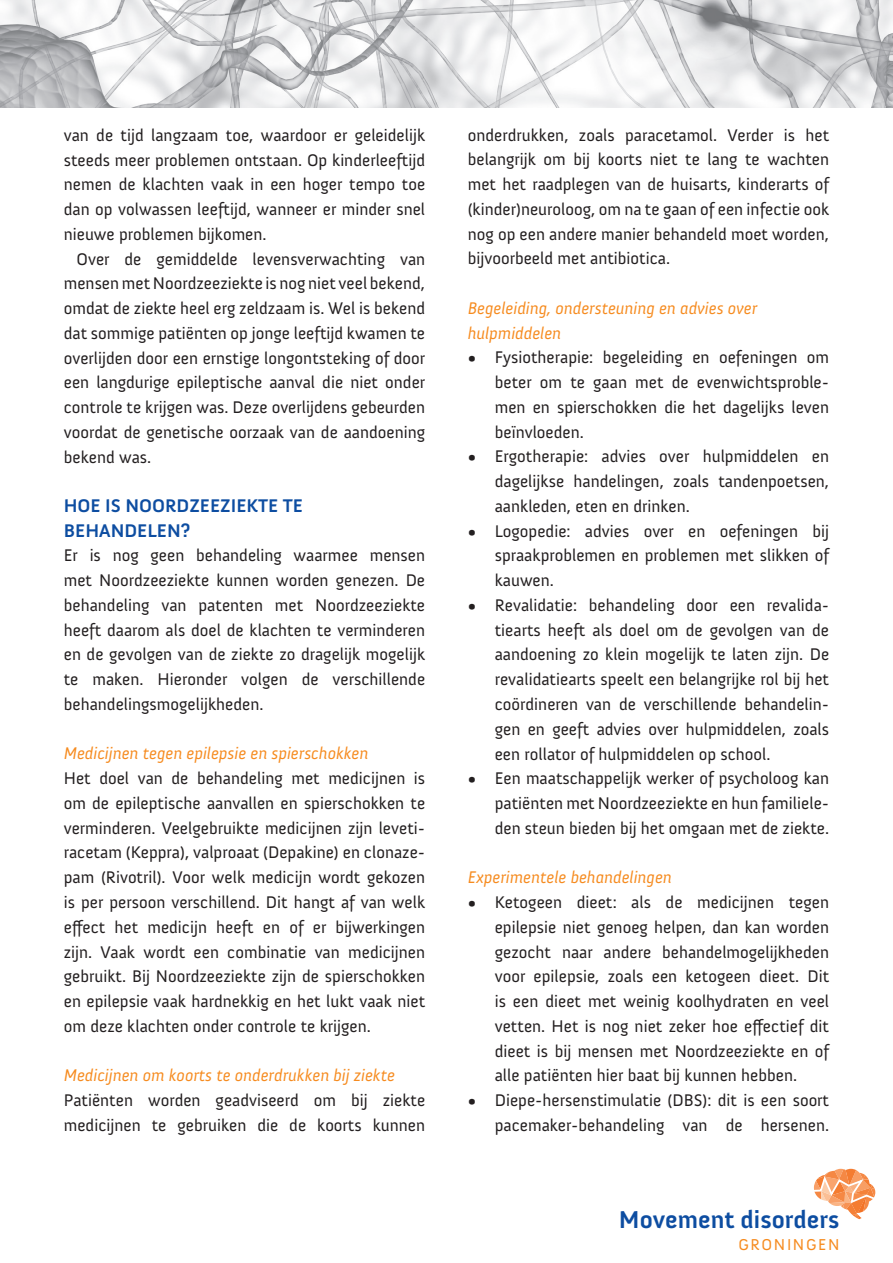
<style>
.page{position:relative;width:893px;height:1263px;background:#fff}
.page>*{position:absolute;margin:0;border:0;box-sizing:border-box;transform-origin:0 0}
.t1{font:700 24.9px "Anivers";color:#0d4da1}
.t2{font:700 18.75px/24.8px "Anivers";color:#0d4da1}
.t3{font:17.25px/24.8px "Anivers";color:#231f20;text-align:justify}
.t4{font:italic 17.25px/24.8px "Anivers";color:#f68b1f}
.t5{font:16.2px "Anivers";letter-spacing:.1em;color:#f68b1f}
</style>
<div class="page">
<img style="left:0;top:0;width:893px;height:108px">
<svg style="left:813px;top:1169px;width:62px;height:50px"></svg>
<p class="t3" style="left:64px;top:123px;width:363px">van de tijd langzaam toe, waardoor er geleidelijk steeds meer problemen ontstaan. Op kinderleeftijd nemen de klachten vaak in een hoger tempo toe dan op volwassen leeftijd, wanneer er minder snel nieuwe problemen bijkomen.</p>
<p class="t3" style="left:64px;top:247px;width:363px;text-indent:13px">Over de gemiddelde levensverwachting van mensen met Noordzeeziekte is nog niet veel bekend, omdat de ziekte heel erg zeldzaam is. Wel is bekend dat sommige patiënten op jonge leeftijd kwamen te overlijden door een ernstige longontsteking of door een langdurige epileptische aanval die niet onder controle te krijgen was. Deze overlijdens gebeurden voordat de genetische oorzaak van de aandoening bekend was.</p>
<p class="t2" style="left:64px;top:493px;width:241px">HOE IS NOORDZEEZIEKTE TE<br>BEHANDELEN?</p>
<p class="t3" style="left:64px;top:543px;width:363px">Er is nog geen behandeling waarmee mensen met Noordzeeziekte kunnen worden genezen. De behandeling van patenten met Noordzeeziekte heeft daarom als doel de klachten te verminderen en de gevolgen van de ziekte zo dragelijk mogelijk te maken. Hieronder volgen de verschillende behandelingsmogelijkheden.</p>
<p class="t4" style="left:64px;top:741px;width:306px">Medicijnen tegen epilepsie en spierschokken</p>
<p class="t3" style="left:64px;top:766px;width:363px">Het doel van de behandeling met medicijnen is om de epileptische aanvallen en spierschokken te verminderen. Veelgebruikte medicijnen zijn leveti&shy;racetam (Keppra), valproaat (Depakine) en clonaze&shy;pam (Rivotril). Voor welk medicijn wordt gekozen is per persoon verschillend. Dit hangt af van welk effect het medicijn heeft en of er bijwerkingen zijn. Vaak wordt een combinatie van medicijnen gebruikt. Bij Noordzeeziekte zijn de spierschokken en epilepsie vaak hardnekkig en het lukt vaak niet om deze klachten onder controle te krijgen.</p>
<p class="t4" style="left:64px;top:1063px;width:333px">Medicijnen om koorts te onderdrukken bij ziekte</p>
<p class="t3" style="left:64px;top:1088px;width:363px">Patiënten worden geadviseerd om bij ziekte medicijnen te gebruiken die de koorts kunnen</p>
<p class="t3" style="left:468px;top:123px;width:363px">onderdrukken, zoals paracetamol. Verder is het belangrijk om bij koorts niet te lang te wachten met het raadplegen van de huisarts, kinderarts of (kinder)neuroloog, om na te gaan of een infectie ook nog op een andere manier behandeld moet worden, bijvoorbeeld met antibiotica.</p>
<p class="t4" style="left:468px;top:296px;width:291px">Begeleiding, ondersteuning en advies over hulpmiddelen</p>
<p class="t3" style="left:495px;top:345px;width:336px;text-indent:-27px">• Fysiotherapie: begeleiding en oefeningen om beter om te gaan met de evenwichtsproble&shy;men en spierschokken die het dagelijks leven beïnvloeden.</p>
<p class="t3" style="left:495px;top:444px;width:336px;text-indent:-27px">• Ergotherapie: advies over hulpmiddelen en dagelijkse handelingen, zoals tandenpoetsen, aankleden, eten en drinken.</p>
<p class="t3" style="left:495px;top:519px;width:336px;text-indent:-27px">• Logopedie: advies over en oefeningen bij spraakproblemen en problemen met slikken of kauwen.</p>
<p class="t3" style="left:495px;top:593px;width:336px;text-indent:-27px">• Revalidatie: behandeling door een revalida&shy;tiearts heeft als doel om de gevolgen van de aandoening zo klein mogelijk te laten zijn. De revalidatiearts speelt een belangrijke rol bij het coördineren van de verschillende behandelin&shy;gen en geeft advies over hulpmiddelen, zoals een rollator of hulpmiddelen op school.</p>
<p class="t3" style="left:495px;top:766px;width:336px;text-indent:-27px">• Een maatschappelijk werker of psycholoog kan patiënten met Noordzeeziekte en hun familiele&shy;den steun bieden bij het omgaan met de ziekte.</p>
<p class="t4" style="left:468px;top:865px;width:206px">Experimentele behandelingen</p>
<p class="t3" style="left:495px;top:890px;width:336px;text-indent:-27px">• Ketogeen dieet: als de medicijnen tegen epilepsie niet genoeg helpen, dan kan worden gezocht naar andere behandelmogelijkheden voor epilepsie, zoals een ketogeen dieet. Dit is een dieet met weinig koolhydraten en veel vetten. Het is nog niet zeker hoe effectief dit dieet is bij mensen met Noordzeeziekte en of alle patiënten hier baat bij kunnen hebben.</p>
<p class="t3" style="left:468px;top:1088px;width:363px;text-align:right">• Diepe-hersenstimulatie (DBS): dit is een soort pacemaker-behandeling van de hersenen.</p>
<h1 class="t1" style="left:619px;top:1206px;width:222px">Movement disorders</h1>
<p class="t5" style="left:738px;top:1235px;width:102px">GRONINGEN</p>
</div>
